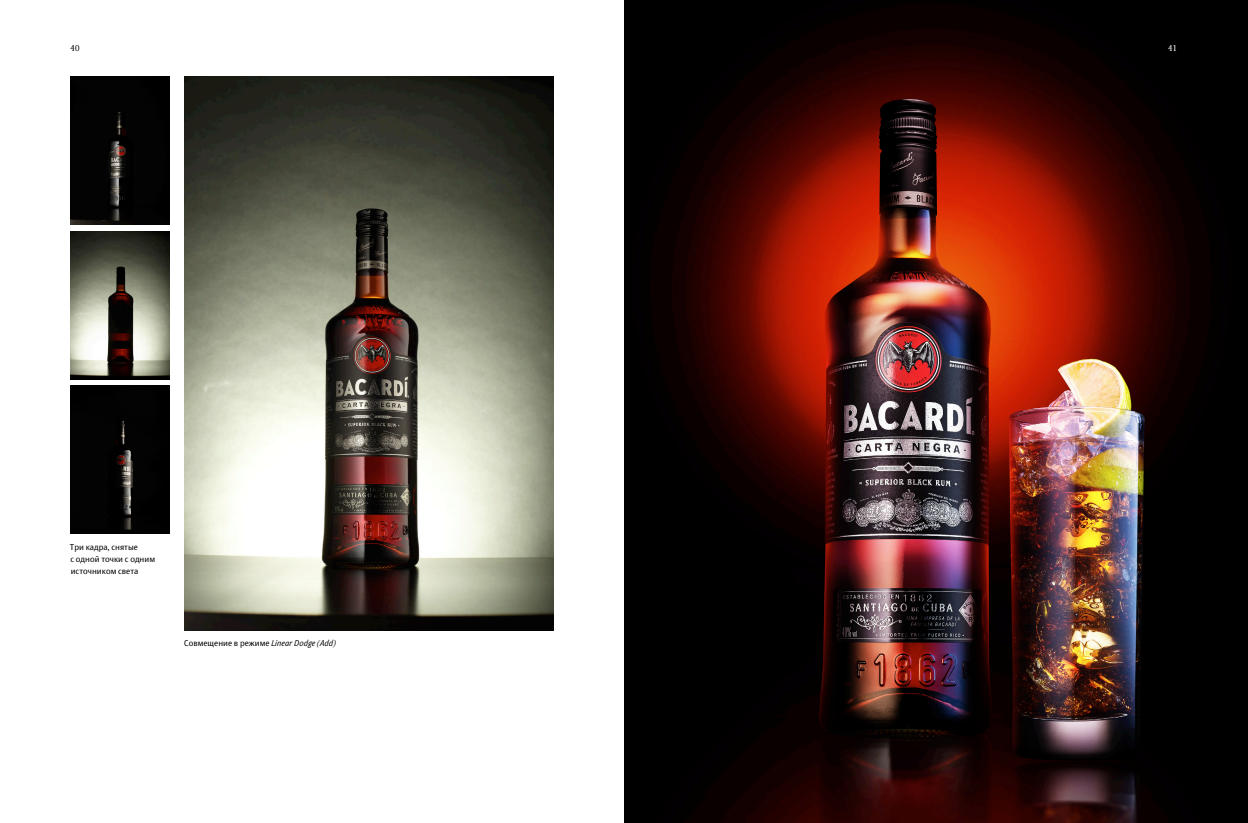
<style>
.page{position:relative;width:1248px;height:823px;background:#fff}
.page>*{position:absolute;margin:0;border:0;box-sizing:border-box;transform-origin:0 0}
.t1{font:8px/12px "ALS Artemius Sans";letter-spacing:.005em;color:#000}
.t2{font:8px "ALS Artemius";color:#000}
.t3{font:8px "ALS Artemius";color:#fff}
.s1{font-style:italic}
</style>
<div class="page">
<img style="left:624px;top:0;width:623px;height:822px">
<img style="left:71px;top:77px;width:99px;height:148px">
<img style="left:184px;top:77px;width:369px;height:552px">
<img style="left:71px;top:231px;width:99px;height:148px">
<div style="left:71px;top:385px;width:99px;height:148px;background:#030303"></div>
<p class="t2" style="left:71px;top:43px;width:10px">40</p>
<p class="t3" style="left:1167px;top:43px;width:10px">41</p>
<p class="t1" style="left:70px;top:540px;width:87px">Три кадра, снятые<br>с одной точки с одним источником света</p>
<p class="t1" style="left:184px;top:637px;width:153px">Совмещение в режиме <span class="s1">Linear Dodge (Add)</span></p>
</div>
